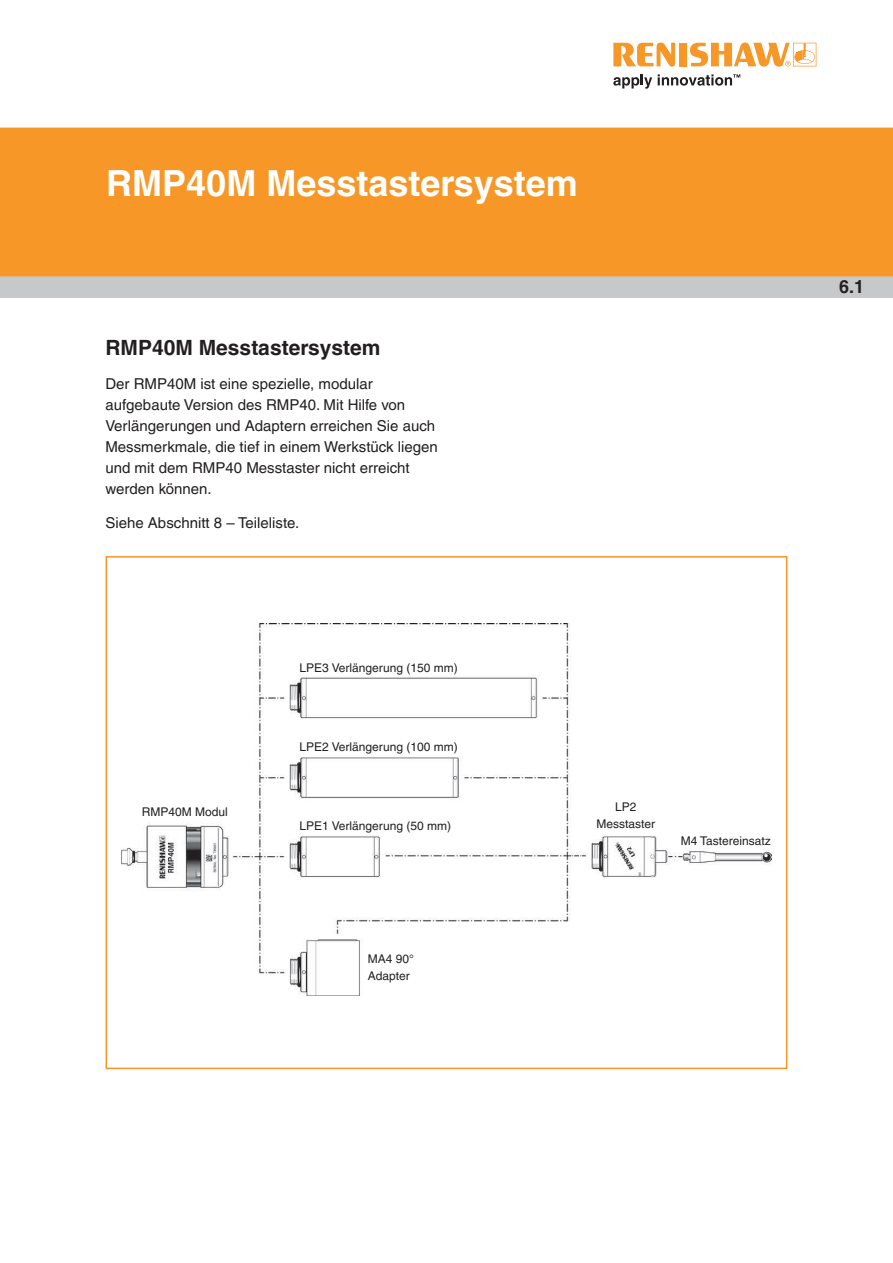
<style>
.page{position:relative;width:893px;height:1263px;background:#fff}
.page>*{position:absolute;margin:0;border:0;box-sizing:border-box;transform-origin:0 0}
.Section_Header{font:700 36px "Helvetica LT Pro";color:#fff}
.Heading_1{font:700 21px "Helvetica LT Pro";color:#231f20}
.t1{font:700 18px "Helvetica LT Pro";color:#231f20}
.Body_Text_10pt{font:15px/21px "Helvetica LT Pro";color:#231f20}
.Body_Text_8pt_left{font:12px/16.5px "Helvetica LT Pro";color:#231f20}
.Body_Text_8pt_centre{font:12px/16.5px "Helvetica LT Pro";color:#231f20;text-align:center}
</style>
<div class="page">
<svg style="left:613px;top:75px;width:39px;height:14px"></svg>
<svg style="left:613px;top:43px;width:62px;height:24px"></svg>
<div style="left:679px;top:43px;width:8px;height:23px;background:#f79727"></div>
<svg style="left:690px;top:43px;width:126px;height:24px"></svg>
<svg style="left:658px;top:74px;width:82px;height:12px"></svg>
<div style="left:0;top:276px;width:893px;height:22px;background:#c7c8ca"></div>
<div style="left:0;top:128px;width:893px;height:148px;background:#f79727"></div>
<div style="left:106px;top:556px;width:681px;height:513px;border:2px solid #f79727"></div>
<img style="left:122px;top:623px;width:650px;height:373px">
<p class="Section_Header" style="left:106px;top:161px;width:473px">RMP40M Messtastersystem</p>
<p class="Heading_1" style="left:105px;top:335px;width:277px">RMP40M Messtastersystem</p>
<p class="Body_Text_10pt" style="left:105px;top:373px;width:334px">Der RMP40M ist eine spezielle, modular aufgebaute Version des RMP40. Mit Hilfe von Verlängerungen und Adaptern erreichen Sie auch Messmerkmale, die tief in einem Werkstück liegen und mit dem RMP40 Messtaster nicht erreicht werden können.</p>
<p class="Body_Text_10pt" style="left:105px;top:512px;width:195px">Siehe Abschnitt 8 – Teileliste.</p>
<p class="Body_Text_8pt_left" style="left:300px;top:659px;width:160px">LPE3 Verlängerung (150 mm)</p>
<p class="Body_Text_8pt_centre" style="left:142px;top:804px;width:88px">RMP40M Modul</p>
<p class="Body_Text_8pt_left" style="left:300px;top:739px;width:160px">LPE2 Verlängerung (100 mm)</p>
<p class="Body_Text_8pt_left" style="left:300px;top:817px;width:153px">LPE1 Verlängerung (50 mm)</p>
<p class="Body_Text_8pt_left" style="left:368px;top:950px;width:48px">MA4 90°<br>Adapter</p>
<p class="Body_Text_8pt_centre" style="left:597px;top:798px;width:60px">LP2<br>Messtaster</p>
<p class="Body_Text_8pt_centre" style="left:681px;top:832px;width:91px">M4 Tastereinsatz</p>
<p class="t1" style="left:839px;top:275px;width:27px">6.1</p>
</div>
